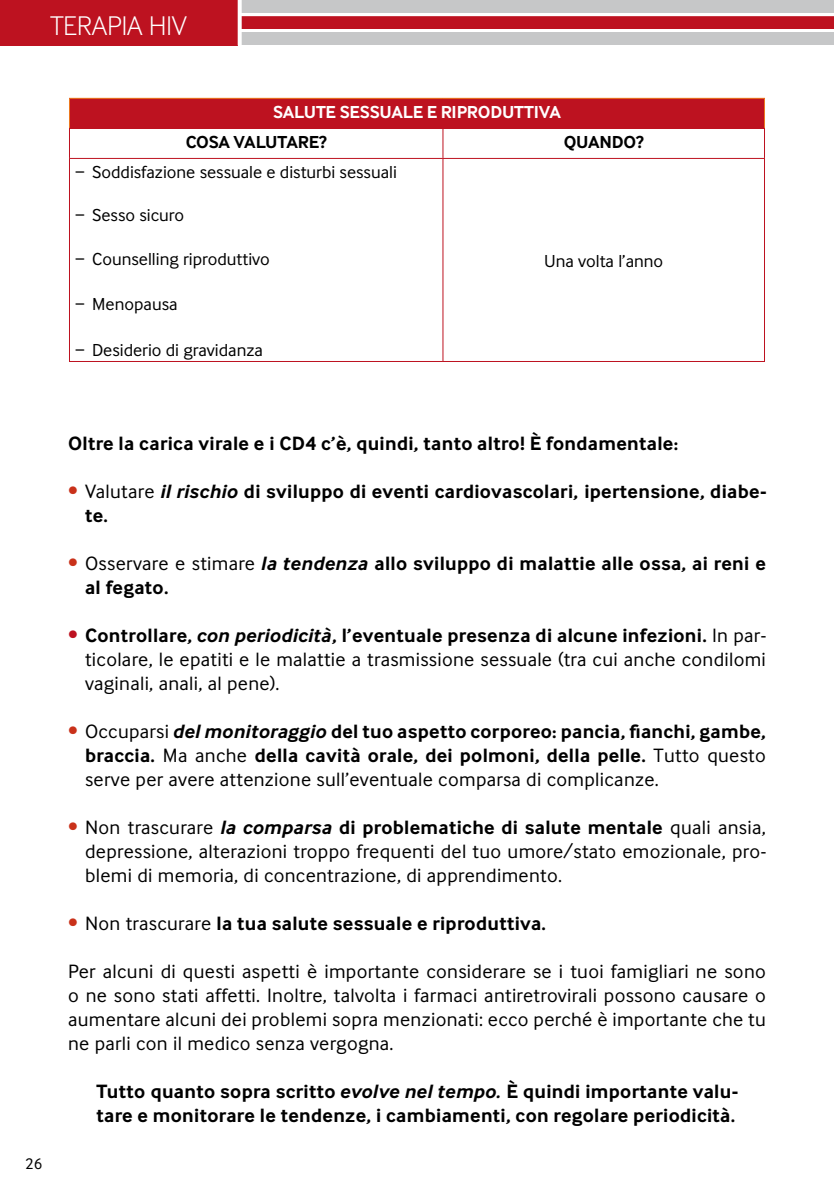
<style>
.page{position:relative;width:834px;height:1191px;background:#fff}
.page>*{position:absolute;margin:0;border:0;box-sizing:border-box;transform-origin:0 0}
.t1{font:300 28px "Inter Face";color:#fff}
.t2{font:20px/24px "Inter Face";letter-spacing:.015em;color:#000;text-align:justify}
.t3{font:700 20px/24px "Inter Face";letter-spacing:.015em;color:#000}
.t4{font:18px "Inter Face";color:#000}
.t5{font:700 18px "Inter Face";letter-spacing:-.01em;color:#fff}
.t6{font:700 18px "Inter Face";letter-spacing:-.01em;color:#000}
.t7{font:16px "Inter Face";color:#000}
.s1{font-weight:400;color:#c9311a}
.s2{font-weight:400}
.s3{font-style:italic}
.s4{color:#bd1220}
.s5{font-weight:700}
.s6{font-weight:700;font-style:italic}
.s7{color:#c9311a}
</style>
<div class="page">
<div style="left:69px;top:98px;width:695px;height:30px;background:#bd1220"></div>
<hr style="left:69px;top:128px;width:374px;height:1px;background:#bd1220">
<hr style="left:443px;top:128px;width:321px;height:1px;background:#bd1220">
<svg style="left:442px;top:129px;width:1px;height:29px"></svg>
<hr style="left:69px;top:158px;width:374px;height:1px;background:#bd1220">
<hr style="left:69px;top:159px;width:1px;height:202px;background:#bd1220">
<hr style="left:443px;top:158px;width:321px;height:1px;background:#bd1220">
<hr style="left:442px;top:159px;width:1px;height:202px;background:#bd1220">
<hr style="left:763px;top:159px;width:1px;height:202px;background:#bd1220">
<hr style="left:69px;top:361px;width:374px;height:1px;background:#bd1220">
<hr style="left:443px;top:361px;width:321px;height:1px;background:#bd1220">
<hr style="left:69px;top:98px;width:374px;height:1px;background:#ed791f">
<svg style="left:69px;top:99px;width:1px;height:59px"></svg>
<hr style="left:443px;top:98px;width:321px;height:1px;background:#ed791f">
<div style="left:240px;top:33px;width:593px;height:12px;background:#c6c7c8"></div>
<div style="left:240px;top:0;width:593px;height:13px;background:#c6c7c8"></div>
<div style="left:240px;top:16px;width:593px;height:13px;background:#bd1220"></div>
<div style="left:0;top:0;width:237px;height:45px;background:#bd1220"></div>
<svg style="left:240px;top:0;width:2px;height:45px"></svg>
<hr style="left:240px;top:14px;width:593px;height:2px;background:#fff">
<hr style="left:241px;top:30px;width:592px;height:2px;background:#fff">
<h1 class="t1" style="left:50px;top:10px;width:138px">TERAPIA HIV</h1>
<p class="t5" style="left:273px;top:102px;width:289px">SALUTE SESSUALE E RIPRODUTTIVA</p>
<p class="t6" style="left:186px;top:132px;width:143px">COSA VALUTARE?</p>
<p class="t6" style="left:563px;top:132px;width:82px">QUANDO?</p>
<p class="t4" style="left:75px;top:162px;width:323px">− Soddisfazione sessuale e disturbi sessuali</p>
<p class="t4" style="left:75px;top:205px;width:110px">− Sesso sicuro</p>
<p class="t4" style="left:75px;top:248px;width:196px">− Counselling riproduttivo</p>
<p class="t4" style="left:75px;top:294px;width:104px">− Menopausa</p>
<p class="t4" style="left:75px;top:340px;width:189px">− Desiderio di gravidanza</p>
<p class="t4" style="left:544px;top:251px;width:121px">Una volta l’anno</p>
<p class="t7" style="left:25px;top:1155px;width:19px">26</p>
<p class="t3" style="left:68px;top:431px;width:611px">Oltre la carica virale e i CD4 c’è, quindi, tanto altro! è fondamentale:</p>
<p class="t3" style="left:85px;top:479px;width:683px;text-indent:-17px"><span class="s1">•</span> <span class="s2">Valutare</span> <span class="s3">il rischio</span> di sviluppo di eventi cardiovascolari, ipertensione, diabe&shy;te.</p>
<p class="t3" style="left:85px;top:551px;width:682px;text-indent:-17px"><span class="s1">•</span> <span class="s2">Osservare e stimare</span> <span class="s3">la tendenza</span> allo sviluppo di malattie alle ossa, ai reni e al fegato.</p>
<p class="t2" style="left:85px;top:623px;width:683px;text-indent:-17px"><span class="s4">•</span> <span class="s5">Controllare,</span> <span class="s6">con periodicità</span><span class="s5">, l’eventuale presenza di alcune infezioni.</span> In par&shy;ticolare, le epatiti e le malattie a trasmissione sessuale (tra cui anche condilomi vaginali, anali, al pene).</p>
<p class="t3" style="left:85px;top:719px;width:682px;text-align:justify;text-indent:-17px"><span class="s1">•</span> <span class="s2">Occuparsi</span> <span class="s3">del monitoraggio</span> del tuo aspetto corporeo: pancia, fianchi, gambe, braccia. <span class="s2">Ma anche</span> della cavità orale, dei polmoni, della pelle. <span class="s2">Tutto questo serve per avere attenzione sull’eventuale comparsa di complicanze.</span></p>
<p class="t2" style="left:85px;top:815px;width:683px;text-indent:-17px"><span class="s7">•</span> Non trascurare <span class="s6">la comparsa</span> <span class="s5">di problematiche di salute mentale</span> quali ansia, depressione, alterazioni troppo frequenti del tuo umore/stato emozionale, pro&shy;blemi di memoria, di concentrazione, di apprendimento.</p>
<p class="t3" style="left:68px;top:911px;width:479px"><span class="s1">•</span> <span class="s2">Non trascurare</span> la tua salute sessuale e riproduttiva.</p>
<p class="t2" style="left:68px;top:959px;width:699px">Per alcuni di questi aspetti è importante considerare se i tuoi famigliari ne sono o ne sono stati affetti. Inoltre, talvolta i farmaci antiretrovirali possono causare o aumentare alcuni dei problemi sopra menzionati: ecco perché è importante che tu ne parli con il medico senza vergogna.</p>
<p class="t3" style="left:96px;top:1079px;width:643px">Tutto quanto sopra scritto <span class="s3">evolve nel tempo.</span> è quindi importante valu&shy;tare e monitorare le tendenze, i cambiamenti, con regolare periodicità.</p>
</div>
